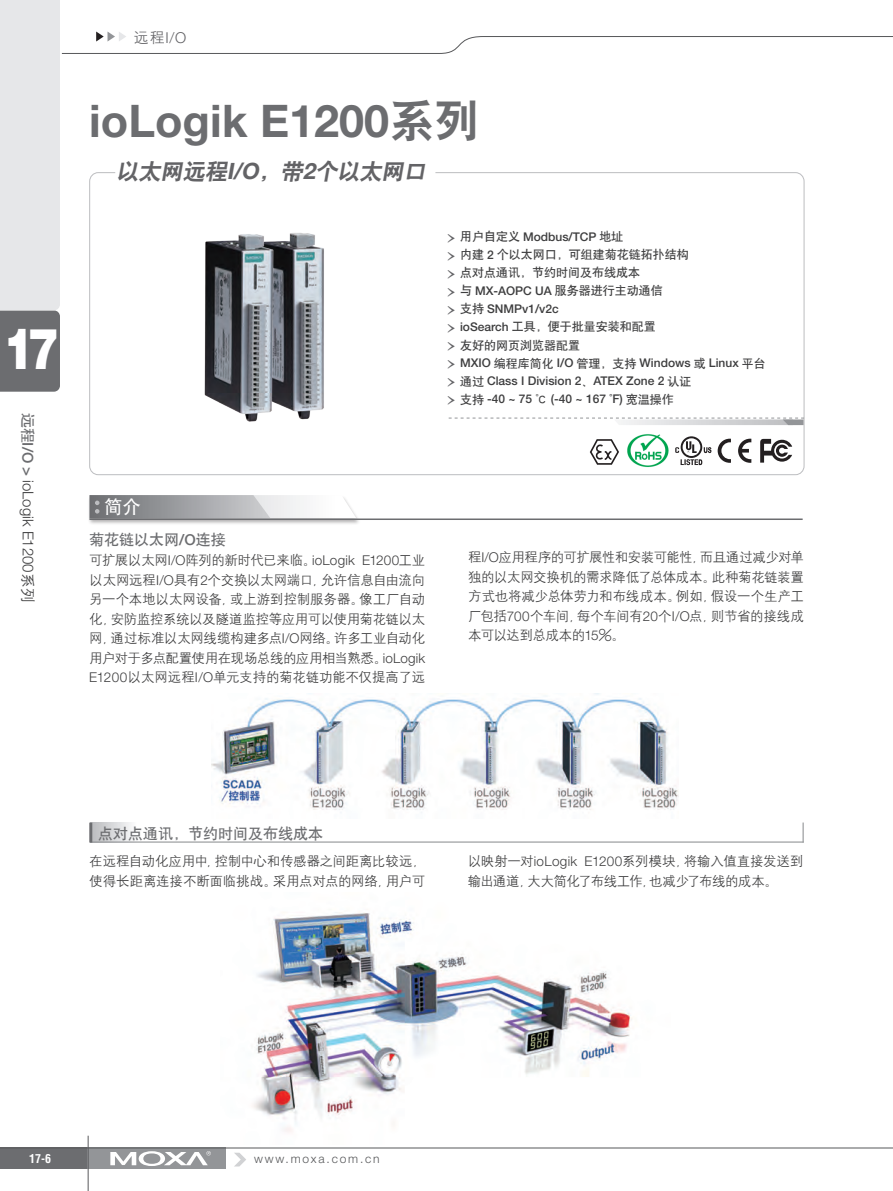
<style>
.page{position:relative;width:893px;height:1191px;background:#fff}
.page>*{position:absolute;margin:0;border:0;box-sizing:border-box;transform-origin:0 0}
.t1{font:900 56.1px "Helvetica";color:#fff;scale:.82 1}
.pro_name{font:700 45px "Helvetica Neue LT Std";color:#6c6d70}
.pro_des{font:italic 22.5px "H Yb 2 gj";color:#636366}
.topic{font:18px "H Yb 1 gj";color:#fff}
.t2{font:15px "H Yb 1 gj";color:#6c6d70}
.t3{font:300 15px "Helvetica Neue LT Std";color:#3e3e3f}
.t4{font:300 15px "Helvetica Neue LT Std";color:#636366}
.body{font:13.5px/19.5px "H Yg 2 gj";letter-spacing:-.025em;color:#3e3e3f;text-align:justify}
.t5{font:500 12px "Helvetica Neue LT Std";color:#3e3e3f}
.t6{font:12px "H Yb 1 gj";color:#3e3e3f}
.t7{font:300 12px "Helvetica Neue LT Std";letter-spacing:.15em;color:#57585a}
.t8{font:700 condensed 12px "Helvetica";color:#fff}
.s1{font-family:"H Yb 1 gj";font-weight:400;color:#6c6d70}
.s2{font-weight:500;color:#6c6d70}
.s3{font-family:"H Yg 2 gj";font-weight:400}
.s4{font-family:"H Yb 2 gj";font-weight:400}
.s5{font-family:"Helvetica Neue LT Std";font-weight:700}
.s6{font-family:"Garamond Premr Pro";font-weight:400;font-size:24px;color:#636366}
.s7{font-family:"H Yb 1 gj";font-weight:400}
.s8{font-family:"Garamond Premr Pro";font-size:24px;color:#636366}
.s9{font-family:"Helvetica Neue LT Std";font-weight:500}
.s10{font-family:"Helvetica Neue LT Std";font-weight:300}
</style>
<div class="page">
<div style="left:0;top:1147px;width:88px;height:22px;background:#6c6d70"></div>
<div style="left:88px;top:1147px;width:138px;height:22px;background:#939598"></div>
<hr style="left:0;top:1147px;width:893px;height:1px;background:#57585a">
<svg style="left:110px;top:1151px;width:101px;height:15px"></svg>
<hr style="left:88px;top:1135px;width:1px;height:56px;background:#59595c">
<svg style="left:234px;top:1152px;width:12px;height:14px"></svg>
<svg style="left:0;top:0;width:893px;height:392px"></svg>
<svg style="left:449px;top:418px;width:355px;height:7px"></svg>
<div style="left:87px;top:495px;width:274px;height:30px;background:#231f20;opacity:.35"></div>
<svg style="left:90px;top:495px;width:267px;height:23px"></svg>
<hr style="left:89px;top:518px;width:714px;height:2px;background:#6c6d70">
<svg style="left:590px;top:439px;width:29px;height:26px"></svg>
<svg style="left:92px;top:822px;width:39px;height:19px"></svg>
<hr style="left:90px;top:841px;width:714px;height:1px;background:#939598">
<hr style="left:89px;top:822px;width:3px;height:20px;background:#6c6d70">
<hr style="left:802px;top:822px;width:2px;height:20px;background:#939598">
<img style="left:297px;top:208px;width:49px;height:212px">
<img style="left:189px;top:208px;width:108px;height:214px">
<img style="left:627px;top:434px;width:42px;height:34px">
<svg style="left:718px;top:439px;width:13px;height:24px"></svg>
<svg style="left:738px;top:439px;width:13px;height:24px"></svg>
<svg style="left:760px;top:439px;width:32px;height:23px"></svg>
<svg style="left:675px;top:436px;width:36px;height:29px"></svg>
<img style="left:253px;top:912px;width:380px;height:220px">
<img style="left:211px;top:693px;width:468px;height:120px">
<h1 class="t1" style="left:4px;top:312px;width:68px">17</h1>
<p class="t3" style="left:37px;top:412px;width:192px;rotate:90deg"><span class="s1">远程</span><span class="s2">I/O &gt;</span> ioLogik E1200<span class="s3">系列</span></p>
<p class="t4" style="left:134px;top:29px;width:54px"><span class="s3">远程</span>I/O</p>
<p class="pro_name" style="left:89px;top:93px;width:391px">ioLogik E1200<span class="s4">系列</span></p>
<p class="pro_des" style="left:116px;top:160px;width:315px">以太网远程<span class="s5">I/O</span>，带<span class="s5">2</span>个以太网口</p>
<p class="topic" style="left:104px;top:498px;width:37px">简介</p>
<p class="t5" style="left:445px;top:230px;width:180px"><span class="s6">›</span> <span class="s7">用户自定义</span> Modbus/TCP <span class="s7">地址</span></p>
<p class="t6" style="left:445px;top:249px;width:245px"><span class="s8">›</span> 内建 <span class="s9">2</span> 个以太网口，可组建菊花链拓扑结构</p>
<p class="t6" style="left:445px;top:267px;width:196px"><span class="s8">›</span> 点对点通讯，节约时间及布线成本</p>
<p class="t6" style="left:445px;top:285px;width:219px"><span class="s8">›</span> 与 <span class="s9">MX-AOPC UA</span> 服务器进行主动通信</p>
<p class="t5" style="left:445px;top:302px;width:115px"><span class="s6">›</span> <span class="s7">支持</span> SNMPv1/v2c</p>
<p class="t6" style="left:445px;top:321px;width:212px"><span class="s8">›</span> <span class="s9">ioSearch</span> 工具，便于批量安装和配置</p>
<p class="t6" style="left:445px;top:339px;width:136px"><span class="s8">›</span> 友好的网页浏览器配置</p>
<p class="t5" style="left:445px;top:356px;width:322px"><span class="s6">›</span> MXIO <span class="s7">编程库简化</span> I/O <span class="s7">管理，支持</span> Windows <span class="s7">或</span> Linux <span class="s7">平台</span></p>
<p class="t5" style="left:445px;top:374px;width:248px"><span class="s6">›</span> <span class="s7">通过</span> Class I Division 2<span class="s7">、</span>ATEX Zone 2 <span class="s7">认证</span></p>
<p class="t5" style="left:445px;top:392px;width:230px"><span class="s6">›</span> <span class="s7">支持</span> -40 ~ 75 <span class="s7">℃</span> (-40 ~ 167 ˚F) <span class="s7">宽温操作</span></p>
<p class="t2" style="left:89px;top:532px;width:138px">菊花链以太网<span class="s9">/O</span>连接</p>
<p class="body" style="left:89px;top:550px;width:337px">可扩展以太网<span class="s10">I/O</span>阵列的新时代已来临。<span class="s10">ioLogik E1200</span>工业以太网远程<span class="s10">I/O</span>具有<span class="s10">2</span>个交换以太网端口，允许信息自由流向另一个本地以太网设备，或上游到控制服务器。像工厂自动化，安防监控系统以及隧道监控等应用可以使用菊花链以太网，通过标准以太网线缆构建多点<span class="s10">I/O</span>网络。许多工业自动化用户对于多点配置使用在现场总线的应用相当熟悉。<span class="s10">ioLogik E1200</span>以太网远程<span class="s10">I/O</span>单元支持的菊花链功能不仅提高了远</p>
<p class="body" style="left:468px;top:547px;width:337px">程<span class="s10">I/O</span>应用程序的可扩展性和安装可能性，而且通过减少对单独的以太网交换机的需求降低了总体成本。此种菊花链装置方式也将减少总体劳力和布线成本。例如，假设一个生产工厂包括<span class="s10">700</span>个车间，每个车间有<span class="s10">20</span>个<span class="s10">I/O</span>点，则节省的接线成本可以达到总成本的<span class="s10">15</span>％。</p>
<p class="t2" style="left:98px;top:825px;width:226px">点对点通讯，节约时间及布线成本</p>
<p class="body" style="left:89px;top:851px;width:337px">在远程自动化应用中，控制中心和传感器之间距离比较远，使得长距离连接不断面临挑战。采用点对点的网络，用户可</p>
<p class="body" style="left:468px;top:851px;width:337px">以映射一对<span class="s10">ioLogik E1200</span>系列模块，将输入值直接发送到输出通道，大大简化了布线工作，也减少了布线的成本。</p>
<p class="t8" style="left:29px;top:1151px;width:23px">17-6</p>
<p class="t7" style="left:254px;top:1151px;width:127px">www.moxa.com.cn</p>
</div>
